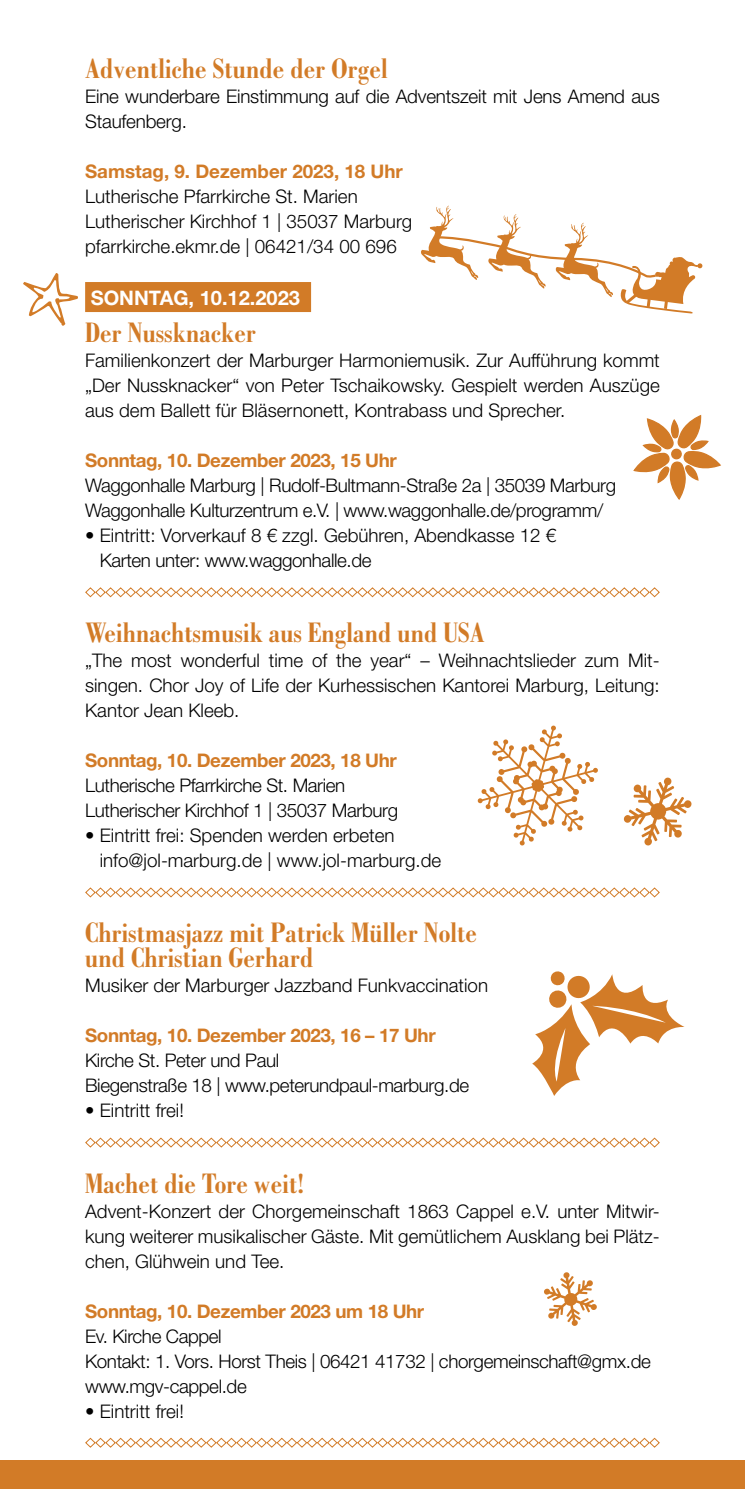
<style>
.page{position:relative;width:745px;height:1489px;background:#fff}
.page>*{position:absolute;margin:0;border:0;box-sizing:border-box;transform-origin:0 0}
.t1{font:700 condensed 30px/25px "Bodoni Std";color:#d27b27}
.t2{font:700 20px "Helvetica Neue LT Std";color:#fff}
.t3{font:300 18.75px/25px "Helvetica Neue LT Std";color:#000}
.t4{font:300 18.75px/25px "Helvetica Neue LT Std";letter-spacing:-.02em;color:#000}
.t5{font:700 18.75px "Helvetica Neue LT Std";letter-spacing:-.02em;color:#d27b27}
.t6{font:700 18.75px "Helvetica Neue LT Std";color:#d27b27}
</style>
<div class="page">
<div style="left:0;top:1460px;width:744px;height:28px;background:#d27b27"></div>
<div style="left:85px;top:282px;width:226px;height:30px;background:#d27b27"></div>
<svg style="left:85px;top:587px;width:575px;height:11px"></svg>
<svg style="left:85px;top:887px;width:575px;height:11px"></svg>
<svg style="left:85px;top:1137px;width:575px;height:11px"></svg>
<svg style="left:85px;top:1437px;width:575px;height:11px"></svg>
<svg style="left:477px;top:725px;width:120px;height:120px"></svg>
<svg style="left:623px;top:777px;width:68px;height:68px"></svg>
<svg style="left:633px;top:415px;width:88px;height:85px"></svg>
<svg style="left:421px;top:205px;width:281px;height:108px"></svg>
<svg style="left:532px;top:971px;width:152px;height:124px"></svg>
<svg style="left:544px;top:1272px;width:53px;height:54px"></svg>
<svg style="left:23px;top:273px;width:55px;height:53px"></svg>
<h1 class="t1" style="left:85px;top:56px;width:304px">Adventliche Stunde der Orgel</h1>
<p class="t3" style="left:85px;top:83px;width:575px">Eine wunderbare Einstimmung auf die Adventszeit mit Jens Amend aus<br>Staufenberg.</p>
<p class="t6" style="left:85px;top:159px;width:319px">Samstag, 9. Dezember 2023, 18 Uhr</p>
<p class="t3" style="left:85px;top:183px;width:328px">Lutherische Pfarrkirche St. Marien<br>Lutherischer Kirchhof 1 | 35037 Marburg pfarrkirche.ekmr.de | 06421/34 00 696</p>
<p class="t2" style="left:91px;top:285px;width:210px">SONNTAG, 10.12.2023</p>
<h1 class="t1" style="left:85px;top:320px;width:172px">Der Nussknacker</h1>
<p class="t3" style="left:85px;top:347px;width:576px;text-align:justify">Familienkonzert der Marburger Harmoniemusik. Zur Aufführung kommt „Der Nussknacker“ von Peter Tschaikowsky. Gespielt werden Auszüge aus dem Ballett für Bläsernonett, Kontrabass und Sprecher.</p>
<p class="t5" style="left:85px;top:449px;width:313px">Sonntag, 10. Dezember 2023, 15 Uhr</p>
<p class="t4" style="left:85px;top:472px;width:532px">Waggonhalle Marburg | Rudolf-Bultmann-Straße 2a | 35039 Marburg<br>Waggonhalle Kulturzentrum e.V. | www.waggonhalle.de/programm/</p>
<p class="t3" style="left:100px;top:522px;width:458px;text-indent:-15px">• Eintritt: Vorverkauf 8 € zzgl. Gebühren, Abendkasse 12 €<br>Karten unter: www.waggonhalle.de</p>
<h1 class="t1" style="left:85px;top:620px;width:401px">Weihnachtsmusik aus England und USA</h1>
<p class="t3" style="left:85px;top:647px;width:576px">„The most wonderful time of the year“ – Weihnachtslieder zum Mit&shy;singen. Chor Joy of Life der Kurhessischen Kantorei Marburg, Leitung:<br>Kantor Jean Kleeb.</p>
<p class="t5" style="left:85px;top:749px;width:313px">Sonntag, 10. Dezember 2023, 18 Uhr</p>
<p class="t4" style="left:85px;top:772px;width:314px">Lutherische Pfarrkirche St. Marien<br>Lutherischer Kirchhof 1 | 35037 Marburg</p>
<p class="t3" style="left:100px;top:822px;width:343px;text-indent:-15px">• Eintritt frei: Spenden werden erbeten info@jol-marburg.de | www.jol-marburg.de</p>
<h1 class="t1" style="left:85px;top:920px;width:393px">Christmasjazz mit Patrick Müller Nolte und Christian Gerhard</h1>
<p class="t3" style="left:85px;top:972px;width:404px">Musiker der Marburger Jazzband Funkvaccination</p>
<p class="t5" style="left:85px;top:1024px;width:352px">Sonntag, 10. Dezember 2023, 16 – 17 Uhr</p>
<p class="t4" style="left:85px;top:1047px;width:385px">Kirche St. Peter und Paul<br>Biegenstraße 18 | www.peterundpaul-marburg.de</p>
<p class="t3" style="left:85px;top:1097px;width:100px">• Eintritt frei!</p>
<h1 class="t1" style="left:85px;top:1170px;width:220px">Machet die Tore weit!</h1>
<p class="t3" style="left:85px;top:1197px;width:576px;text-align:justify">Advent-Konzert der Chorgemeinschaft 1863 Cappel e.V. unter Mitwir&shy;kung weiterer musikalischer Gäste. Mit gemütlichem Ausklang bei Plätz&shy;chen, Glühwein und Tee.</p>
<p class="t5" style="left:85px;top:1299px;width:340px">Sonntag, 10. Dezember 2023 um 18 Uhr</p>
<p class="t4" style="left:85px;top:1322px;width:567px">Ev. Kirche Cappel<br>Kontakt: 1. Vors. Horst Theis | 06421 41732 | chorgemeinschaft@gmx.de www.mgv-cappel.de</p>
<p class="t3" style="left:85px;top:1397px;width:100px">• Eintritt frei!</p>
</div>
